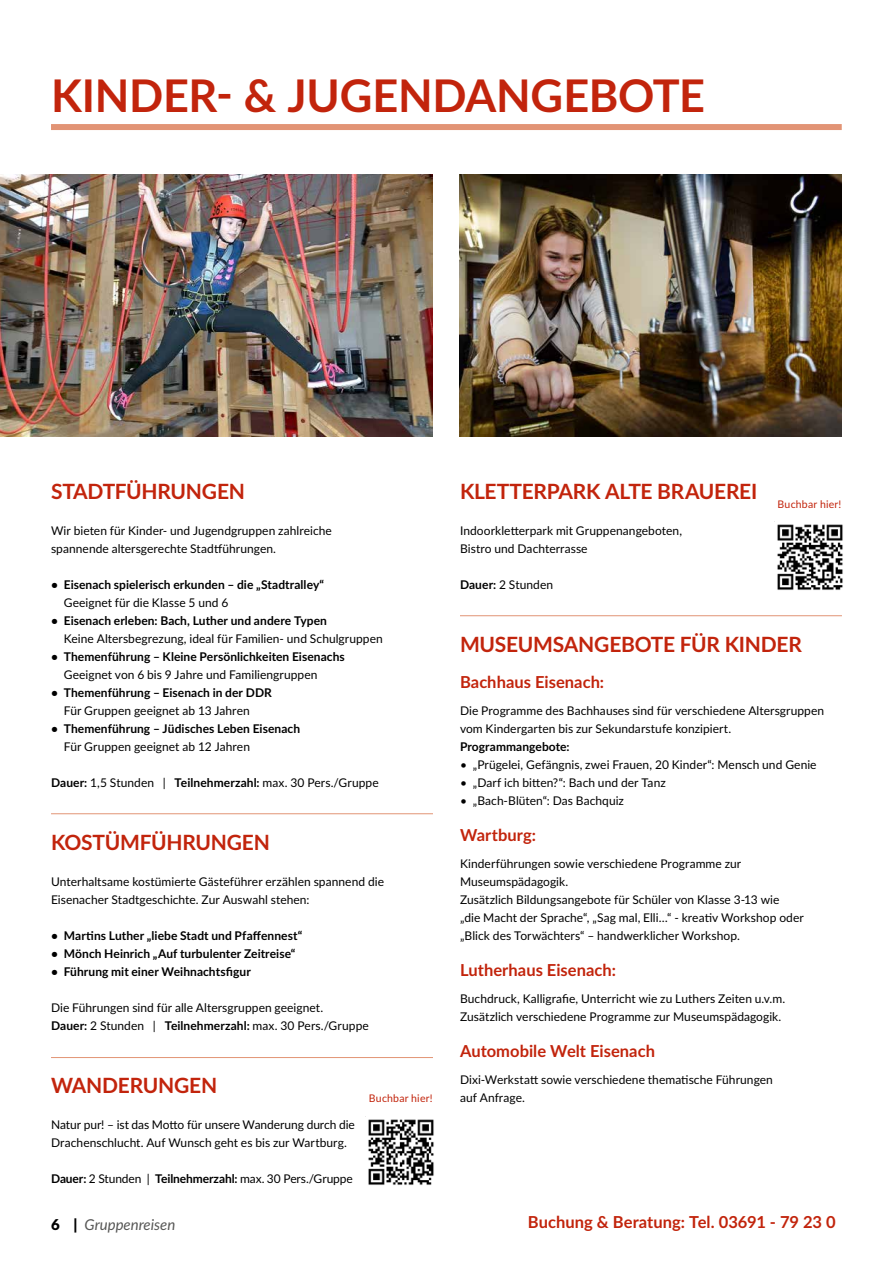
<style>
.page{position:relative;width:893px;height:1263px;background:#fff}
.page>*{position:absolute;margin:0;border:0;box-sizing:border-box;transform-origin:0 0}
.t1{font:700 45px "Lato";letter-spacing:-.005em;color:#c2240c}
.t2{font:700 21px "Lato";letter-spacing:-.01em;color:#c2240c}
.t3{font:700 16.5px "Lato";letter-spacing:.005em;color:#c2240c}
.t4{font:italic 15px "Lato";color:#575756}
.t5{font:12px/18px "Lato";letter-spacing:.005em;color:#000}
.t6{font:700 12px "Lato";letter-spacing:.005em;color:#000}
.t7{font:10.5px "Lato";letter-spacing:.02em;color:#c2240c}
.s1{font-weight:700}
.s2{font-weight:900;font-style:normal;color:#000}
</style>
<div class="page">
<img style="left:0;top:174px;width:432px;height:262px">
<img style="left:459px;top:174px;width:382px;height:262px">
<hr style="left:51px;top:813px;width:382px;height:1px;background:#e29475">
<hr style="left:460px;top:615px;width:382px;height:1px;background:#e29475">
<hr style="left:51px;top:1057px;width:382px;height:1px;background:#e29475">
<div style="left:51px;top:124px;width:791px;height:6px;background:#e29475"></div>
<img style="left:777px;top:524px;width:66px;height:66px">
<img style="left:368px;top:1119px;width:66px;height:66px">
<h1 class="t1" style="left:51px;top:63px;width:655px">KINDER- &amp; JUGENDANGEBOTE</h1>
<h2 class="t2" style="left:51px;top:476px;width:195px">STADTFÜHRUNGEN</h2>
<p class="t5" style="left:51px;top:521px;width:282px">Wir bieten für Kinder- und Jugendgruppen zahlreiche spannende altersgerechte Stadtführungen.</p>
<p class="t6" style="left:51px;top:576px;width:275px">• Eisenach spielerisch erkunden – die „Stadtralley“</p>
<p class="t5" style="left:64px;top:593px;width:166px">Geeignet für die Klasse 5 und 6</p>
<p class="t6" style="left:51px;top:612px;width:277px">• Eisenach erleben: Bach, Luther und andere Typen</p>
<p class="t5" style="left:64px;top:629px;width:321px">Keine Altersbegrezung, ideal für Familien- und Schulgruppen</p>
<p class="t6" style="left:51px;top:648px;width:295px">• Themenführung – Kleine Persönlichkeiten Eisenachs</p>
<p class="t5" style="left:64px;top:665px;width:255px">Geeignet von 6 bis 9 Jahre und Familiengruppen</p>
<p class="t6" style="left:51px;top:684px;width:222px">• Themenführung – Eisenach in der DDR</p>
<p class="t5" style="left:64px;top:701px;width:188px">Für Gruppen geeignet ab 13 Jahren</p>
<p class="t6" style="left:51px;top:720px;width:251px">• Themenführung – Jüdisches Leben Eisenach</p>
<p class="t5" style="left:64px;top:737px;width:188px">Für Gruppen geeignet ab 12 Jahren</p>
<p class="t5" style="left:51px;top:773px;width:329px"><span class="s1">Dauer:</span> 1,5 Stunden | <span class="s1">Teilnehmerzahl:</span> max. 30 Pers./Gruppe</p>
<h2 class="t2" style="left:51px;top:827px;width:220px">KOSTÜMFÜHRUNGEN</h2>
<p class="t5" style="left:51px;top:872px;width:334px">Unterhaltsame kostümierte Gästeführer erzählen spannend die<br>Eisenacher Stadtgeschichte. Zur Auswahl stehen:</p>
<p class="t6" style="left:51px;top:927px;width:253px">• Martins Luther „liebe Stadt und Pfaffennest“</p>
<p class="t6" style="left:51px;top:945px;width:246px">• Mönch Heinrich „Auf turbulenter Zeitreise“</p>
<p class="t6" style="left:51px;top:963px;width:201px">• Führung mit einer Weihnachtsfigur</p>
<p class="t5" style="left:51px;top:998px;width:319px">Die Führungen sind für alle Altersgruppen geeignet.<br><span class="s1">Dauer:</span> 2 Stunden | <span class="s1">Teilnehmerzahl:</span> max. 30 Pers./Gruppe</p>
<h2 class="t2" style="left:51px;top:1070px;width:168px">WANDERUNGEN</h2>
<p class="t5" style="left:51px;top:1115px;width:305px">Natur pur! – ist das Motto für unsere Wanderung durch die<br>Drachenschlucht. Auf Wunsch geht es bis zur Wartburg.</p>
<p class="t5" style="left:51px;top:1169px;width:303px"><span class="s1">Dauer:</span> 2 Stunden | <span class="s1">Teilnehmerzahl:</span> max. 30 Pers./Gruppe</p>
<p class="t4" style="left:51px;top:1214px;width:126px"><span class="s2">6 |</span> Gruppenreisen</p>
<p class="t7" style="left:369px;top:1091px;width:65px">Buchbar hier!</p>
<h2 class="t2" style="left:460px;top:476px;width:299px">KLETTERPARK ALTE BRAUEREI</h2>
<p class="t5" style="left:460px;top:521px;width:224px">Indoorkletterpark mit Gruppenangeboten,<br>Bistro und Dachterrasse</p>
<p class="t5" style="left:460px;top:575px;width:95px"><span class="s1">Dauer:</span> 2 Stunden</p>
<p class="t7" style="left:778px;top:497px;width:65px">Buchbar hier!</p>
<h2 class="t2" style="left:460px;top:629px;width:343px">MUSEUMSANGEBOTE FÜR KINDER</h2>
<h3 class="t3" style="left:460px;top:670px;width:146px">Bachhaus Eisenach:</h3>
<p class="t5" style="left:460px;top:701px;width:366px">Die Programme des Bachhauses sind für verschiedene Altersgruppen vom Kindergarten bis zur Sekundarstufe konzipiert.</p>
<p class="t6" style="left:460px;top:738px;width:111px">Programmangebote:</p>
<p class="t5" style="left:460px;top:755px;width:358px">• „Prügelei, Gefängnis, zwei Frauen, 20 Kinder“: Mensch und Genie</p>
<p class="t5" style="left:460px;top:773px;width:207px">• „Darf ich bitten?“: Bach und der Tanz</p>
<p class="t5" style="left:460px;top:791px;width:166px">• „Bach-Blüten“: Das Bachquiz</p>
<h3 class="t3" style="left:460px;top:823px;width:78px">Wartburg:</h3>
<p class="t5" style="left:460px;top:854px;width:345px">Kinderführungen sowie verschiedene Programme zur Museumspädagogik.<br>Zusätzlich Bildungsangebote für Schüler von Klasse 3-13 wie<br>„die Macht der Sprache“, „Sag mal, Elli…“ - kreativ Workshop oder „Blick des Torwächters“ – handwerklicher Workshop.</p>
<h3 class="t3" style="left:460px;top:958px;width:157px">Lutherhaus Eisenach:</h3>
<p class="t5" style="left:460px;top:989px;width:327px">Buchdruck, Kalligrafie, Unterricht wie zu Luthers Zeiten u.v.m.<br>Zusätzlich verschiedene Programme zur Museumspädagogik.</p>
<h3 class="t3" style="left:460px;top:1039px;width:196px">Automobile Welt Eisenach</h3>
<p class="t5" style="left:460px;top:1070px;width:314px">Dixi-Werkstatt sowie verschiedene thematische Führungen auf Anfrage.</p>
<h3 class="t3" style="left:528px;top:1210px;width:309px">Buchung &amp; Beratung: Tel. 03691 - 79 23 0</h3>
</div>
